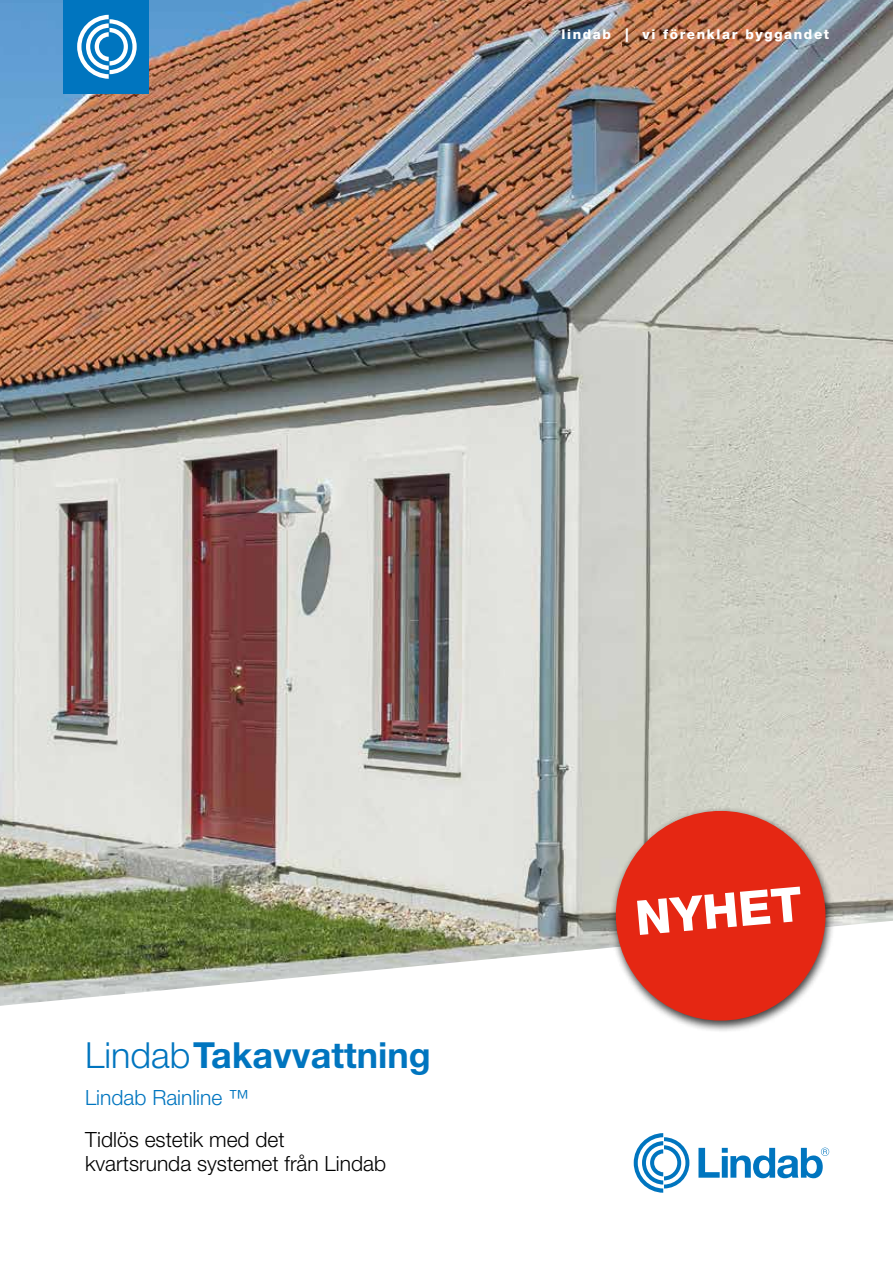
<style>
.page{position:relative;width:893px;height:1263px;background:#fff}
.page>*{position:absolute;margin:0;border:0;box-sizing:border-box;transform-origin:0 0}
.t1{font:800 48px "Helvetica Neue LT Pro";color:#fff}
.t2{font:700 36px "Helvetica Neue LT Pro";color:#0075bf}
.t3{font:300 21px/24px "Helvetica Neue LT Pro";color:#000}
.t4{font:300 21px "Helvetica Neue LT Pro";color:#0075bf}
.t5{font:800 13.5px "Helvetica Neue LT Pro";letter-spacing:.12em;color:#fff}
.s1{font-weight:300}
</style>
<div class="page">
<img style="left:0;top:0;width:893px;height:1006px">
<svg style="left:698px;top:1147px;width:131px;height:31px"></svg>
<svg style="left:634px;top:1133px;width:55px;height:60px"></svg>
<div style="left:64px;top:0;width:85px;height:94px;background:#0075bf"></div>
<svg style="left:77px;top:15px;width:60px;height:64px"></svg>
<div style="left:609px;top:806px;width:227px;height:227px;background:#000;opacity:.75"></div>
<div style="left:616px;top:811px;width:209px;height:209px;background:#e52713;border-radius:50%"></div>
<p class="t5" style="left:561px;top:27px;width:269px">lindab | vi förenklar byggandet</p>
<h2 class="t2" style="left:85px;top:1032px;width:347px"><span class="s1">Lindab</span>Takavvattning</h2>
<p class="t4" style="left:85px;top:1084px;width:165px">Lindab Rainline ™</p>
<p class="t3" style="left:85px;top:1127px;width:303px">Tidlös estetik med det kvartsrunda systemet från Lindab</p>
<h1 class="t1" style="left:633px;top:890px;width:169px;rotate:-5deg">NYHET</h1>
</div>
